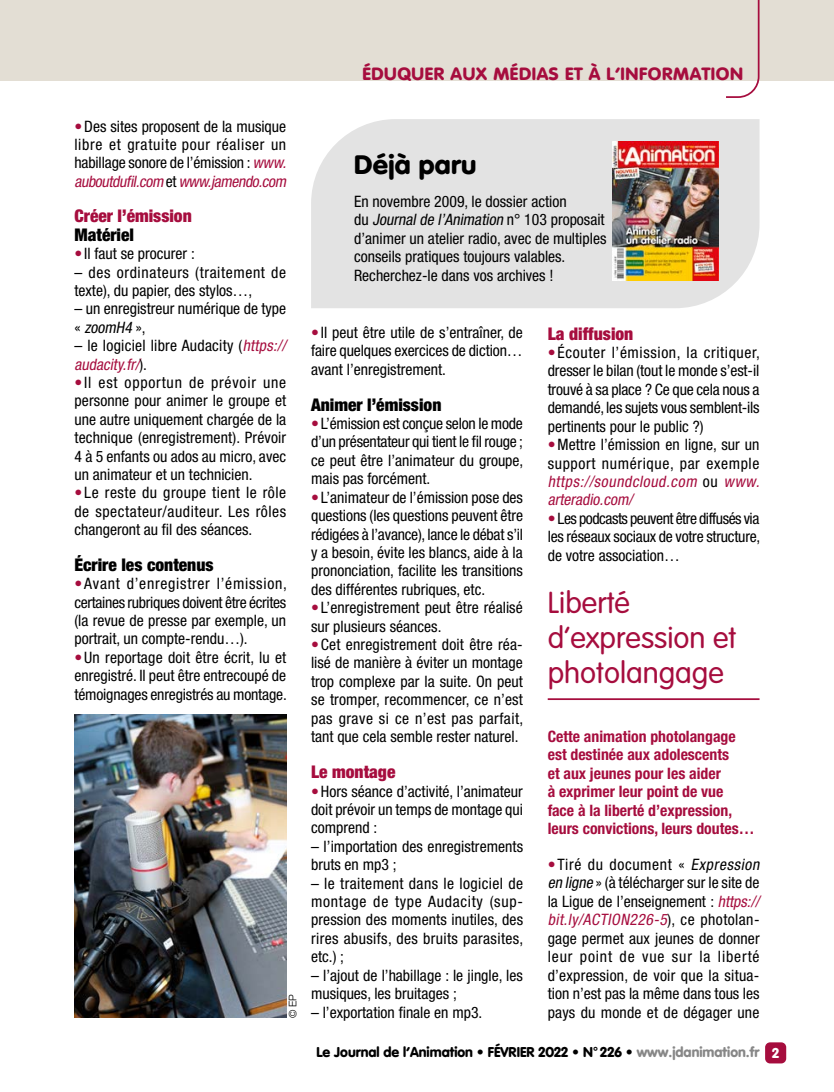
<style>
.page{position:relative;width:834px;height:1092px;background:#fff}
.page>*{position:absolute;margin:0;border:0;box-sizing:border-box;transform-origin:0 0}
.t1{font:300 29.75px/35px "VAG Rounded";color:#a60d3e}
.t2{font:900 26.25px "VAG Rounded";letter-spacing:.01em;color:#000;scale:1.05 1}
.t3{font:900 condensed 17.5px "Helvetica Neue";color:#000}
.t4{font:900 condensed 17.5px "Helvetica Neue";color:#a60d3e}
.t5{font:900 17.5px "VAG Rounded";letter-spacing:.03em;color:#a60d3e;scale:1.05 1}
.t6{font:condensed 15.75px/18.4px "Helvetica Neue";color:#000;text-align:justify}
.t7{font:condensed 15.75px/18.4px "Helvetica Neue";letter-spacing:.04em;color:#000}
.t8{font:700 condensed 15.75px/18.4px "Helvetica Neue";color:#a60d3e}
.t9{font:900 14px "VAG Rounded";color:#000}
.t10{font:300 10.5px "Helvetica Neue";color:#000}
.s1{color:#a60d3e}
.s2{font-style:italic;color:#a60d3e}
.s3{font-style:italic}
.s4{color:#878787}
.s5{color:#fff}
</style>
<div class="page">
<div style="left:765px;top:1042px;width:21px;height:21px;background:#a60d3e;border-radius:5px"></div>
<div style="left:0;top:0;width:833px;height:81px;background:#e3ded4"></div>
<div style="left:311px;top:119px;width:448px;height:189px;background:#e3e3e3"></div>
<svg style="left:726px;top:0;width:34px;height:98px"></svg>
<hr style="left:547px;top:698px;width:212px;height:2px;background:#a60d3e">
<img style="left:74px;top:714px;width:212px;height:303px">
<img style="left:612px;top:142px;width:106px;height:139px">
<p class="t5" style="left:362px;top:63px;width:364px">ÉDUQUER AUX MÉDIAS ET À L’INFORMATION</p>
<p class="t6" style="left:74px;top:117px;width:216px;text-align:left"><span class="s1">•</span>Des sites proposent de la musique libre et gratuite pour réaliser un habillage sonore de l’émission : <span class="s2">www. auboutdufil.com</span> e t <span class="s2">www.jamendo.com</span></p>
<p class="t4" style="left:74px;top:205px;width:119px">Créer l’émission</p>
<p class="t3" style="left:74px;top:224px;width:61px">Matériel</p>
<p class="t6" style="left:74px;top:244px;width:122px"><span class="s1">•</span>Il faut se procurer :</p>
<p class="t7" style="left:74px;top:263px;width:213px">– des ordinateurs (traitement de texte), du papier, des stylos…,</p>
<p class="t6" style="left:74px;top:299px;width:213px">– un enregistreur numérique de type « <span class="s3">zoomH4</span> » ,</p>
<p class="t6" style="left:74px;top:336px;width:216px">– le logiciel libre Audacity (<span class="s2">https:// audacity.fr/</span>) .</p>
<p class="t6" style="left:74px;top:373px;width:213px"><span class="s1">•</span>Il est opportun de prévoir une personne pour animer le groupe et une autre uniquement chargée de la technique (enregistrement). Prévoir 4 à 5 enfants ou ados au micro, avec un animateur et un technicien.</p>
<p class="t6" style="left:74px;top:483px;width:213px"><span class="s1">•</span>Le reste du groupe tient le rôle de spectateur/auditeur. Les rôles changeront au fil des séances.</p>
<p class="t3" style="left:74px;top:553px;width:141px">Écrire les contenus</p>
<p class="t6" style="left:74px;top:574px;width:214px"><span class="s1">•</span>Avant d’enregistrer l’émission, certaines rubriques doivent être écrites (la revue de presse par exemple, un portrait, un compte-rendu…).</p>
<p class="t6" style="left:74px;top:647px;width:214px"><span class="s1">•</span>Un reportage doit être écrit, lu et enregistré. Il peut être entrecoupé de témoignages enregistrés au montage.</p>
<p class="t10" style="left:284px;top:1017px;width:25px;rotate:-90deg">© EP</p>
<h2 class="t2" style="left:354px;top:149px;width:118px">Déjà paru</h2>
<p class="t6" style="left:354px;top:192px;width:254px;text-align:left">En novembre 2009, le dossier action<br>d u <span class="s3">Journalde l’Animation</span> n ° 1 0 3 p ro p o s a i t d’animer un atelier radio, avec de multiples conseils pratiques toujours valables.<br>Recherchez-le dans vos archives !</p>
<p class="t6" style="left:311px;top:323px;width:213px"><span class="s1">•</span>Il peut être utile de s’entraîner, de faire quelques exercices de diction… avant l’enregistrement.</p>
<p class="t3" style="left:311px;top:393px;width:132px">Animer l’émission</p>
<p class="t6" style="left:311px;top:414px;width:214px"><span class="s1">•</span>L’émission est conçue selon le mode d’un présentateur qui tient le fil rouge ; ce peut être l’animateur du groupe, mais pas forcément.</p>
<p class="t6" style="left:311px;top:488px;width:213px"><span class="s1">•</span>L’animateur de l’émission pose des questions (les questions peuvent être rédigées à l’avance), lance le débat s’il y a besoin, évite les blancs, aide à la prononciation, facilite les transitions des différentes rubriques, etc.</p>
<p class="t6" style="left:311px;top:598px;width:213px"><span class="s1">•</span>L’enregistrement peut être réalisé sur plusieurs séances.</p>
<p class="t6" style="left:311px;top:635px;width:214px"><span class="s1">•</span>Cet enregistrement doit être réa&shy;lisé de manière à éviter un montage trop complexe par la suite. On peut se tromper, recommencer, ce n’est pas grave si ce n’est pas parfait, tant que cela semble rester naturel.</p>
<p class="t4" style="left:311px;top:761px;width:86px">Le montage</p>
<p class="t6" style="left:311px;top:781px;width:213px"><span class="s1">•</span>Hors séance d’activité, l’animateur doit prévoir un temps de montage qui comprend :</p>
<p class="t6" style="left:311px;top:836px;width:213px">– l’importation des enregistrements bruts en mp3 ;</p>
<p class="t6" style="left:311px;top:873px;width:214px">– le traitement dans le logiciel de montage de type Audacity (sup&shy;pression des moments inutiles, des rires abusifs, des bruits parasites, etc.) ;</p>
<p class="t6" style="left:311px;top:965px;width:213px">– l’ajout de l’habillage : le jingle, les musiques, les bruitages ;</p>
<p class="t6" style="left:311px;top:1002px;width:173px">– l’exportation finale en mp3.</p>
<p class="t4" style="left:547px;top:322px;width:87px">La diffusion</p>
<p class="t6" style="left:547px;top:343px;width:214px"><span class="s1">•</span>Écouter l’émission, la critiquer, dresser le bilan (tout le monde s’est-il trouvé à sa place ? Ce que cela nous a demandé, les sujets vous semblent-ils pertinents pour le public ?)</p>
<p class="t7" style="left:547px;top:435px;width:216px"><span class="s1">•</span>Mettre l’émission en ligne, sur un support numérique, par exemple <span class="s2">https://soundcloud.com</span> o u <span class="s2">www. arteradio.com/</span></p>
<p class="t6" style="left:547px;top:509px;width:214px"><span class="s1">•</span>Les podcasts peuvent être diffusés via les réseaux sociaux de votre structure, de votre association…</p>
<h1 class="t1" style="left:547px;top:586px;width:190px">Liberté d’expression et photolangage</h1>
<p class="t8" style="left:547px;top:727px;width:208px">Cette animation photolangage est destinée aux adolescents<br>et aux jeunes pour les aider<br>à exprimer leur point de vue<br>face à la liberté d’expression, leurs convictions, leurs doutes…</p>
<p class="t6" style="left:547px;top:855px;width:216px;text-align:left"><span class="s1">•</span>Tiré du document « <span class="s3">Expression en ligne</span>» (à télécharger sur le site de la Ligue de l’enseignement : <span class="s2">https:// bit.ly/ACTION226-5</span>) , c e p h o t o l a n - gage permet aux jeunes de donner leur point de vue sur la liberté d’expression, de voir que la situa&shy;tion n’est pas la même dans tous les pays du monde et de dégager une</p>
<p class="t9" style="left:316px;top:1043px;width:464px">Le Journal de l’Animation • FÉVRIER 2022 • N°226 • <span class="s4">www.jdanimation.fr</span> <span class="s5">2</span></p>
</div>
